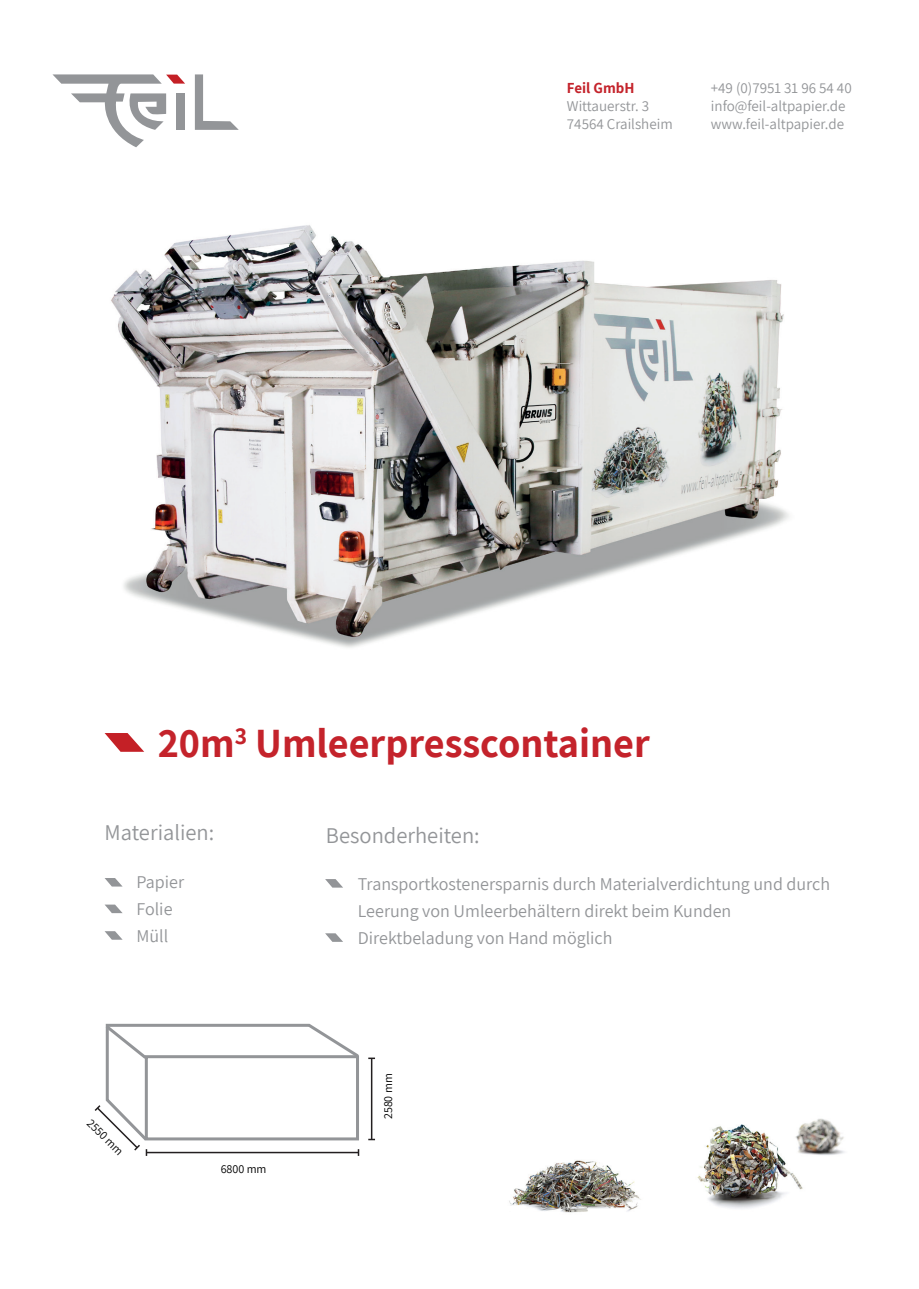
<style>
.page{position:relative;width:919px;height:1289px;background:#fff}
.page>*{position:absolute;margin:0;border:0;box-sizing:border-box;transform-origin:0 0}
.t1{font:700 40.5px "Assistant";color:#c4232b}
.t2{font:22.5px "Assistant";color:#939598}
.t3{font:18px/27px "Assistant";color:#939598}
.t4{font:15px/18px "Assistant";color:#939598}
.t5{font:700 15px "Assistant";color:#c4232b}
.t6{font:12px "Assistant";color:#000001}
</style>
<div class="page">
<img style="left:509px;top:1118px;width:336px;height:95px">
<svg style="left:52px;top:74px;width:133px;height:73px"></svg>
<div style="left:176px;top:93px;width:9px;height:37px;background:#939598"></div>
<svg style="left:195px;top:74px;width:44px;height:56px"></svg>
<svg style="left:105px;top:733px;width:39px;height:18px"></svg>
<svg style="left:105px;top:878px;width:17px;height:8px"></svg>
<svg style="left:105px;top:904px;width:18px;height:9px"></svg>
<svg style="left:105px;top:931px;width:17px;height:8px"></svg>
<svg style="left:325px;top:879px;width:18px;height:8px"></svg>
<img style="left:111px;top:225px;width:678px;height:423px">
<hr style="left:371px;top:1058px;width:1px;height:81px;background:#231f20">
<svg style="left:368px;top:1057px;width:7px;height:2px"></svg>
<svg style="left:368px;top:1138px;width:7px;height:2px"></svg>
<svg style="left:94px;top:1023px;width:266px;height:132px"></svg>
<svg style="left:325px;top:933px;width:17px;height:8px"></svg>
<p class="t5" style="left:567px;top:78px;width:69px">Feil GmbH</p>
<p class="t4" style="left:567px;top:96px;width:107px">Wittauerstr. 3<br>74564 Crailsheim</p>
<p class="t4" style="left:710px;top:78px;width:142px">+49 (0)7951 31 96 54 40 info@feil-altpapier.de www.feil-altpapier.de</p>
<h1 class="t1" style="left:158px;top:715px;width:493px">20m<sup>3</sup> Umleerpresscontainer</h1>
<p class="t2" style="left:105px;top:817px;width:111px">Materialien:</p>
<p class="t3" style="left:136px;top:868px;width:49px">Papier<br>Folie<br>Müll</p>
<p class="t6" style="left:95px;top:1114px;width:47px;rotate:45deg">2550 mm</p>
<p class="t6" style="left:221px;top:1160px;width:47px">6800 mm</p>
<p class="t2" style="left:326px;top:819px;width:155px">Besonderheiten:</p>
<p class="t3" style="left:358px;top:870px;width:473px">Transportkostenersparnis durch Materialverdichtung und durch<br>Leerung von Umleerbehältern direkt beim Kunden<br>Direktbeladung von Hand möglich</p>
<p class="t6" style="left:380px;top:1119px;width:47px;rotate:-90deg">2580 mm</p>
</div>
